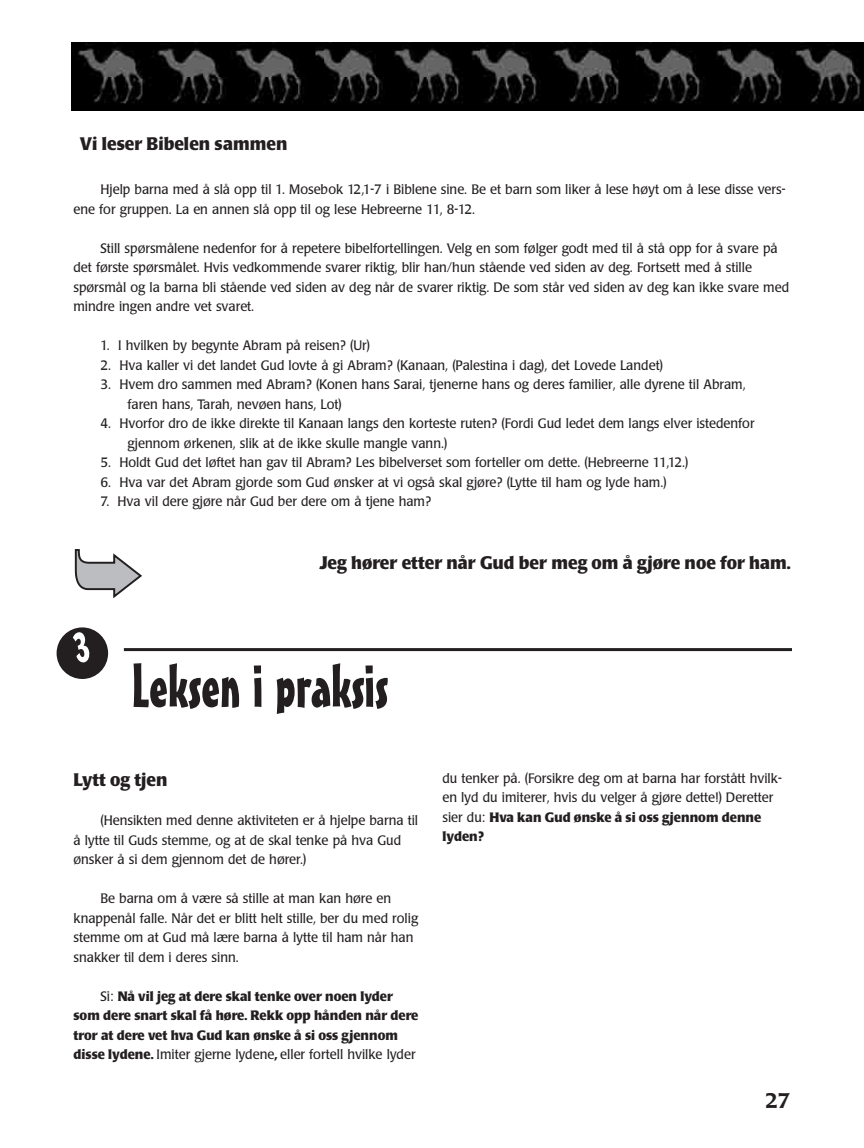
<style>
.page{position:relative;width:864px;height:1148px;background:#fff}
.page>*{position:absolute;margin:0;border:0;box-sizing:border-box;transform-origin:0 0}
.t1{font:60px "Mister Earl BT";color:#231f20}
.t2{font:500 21px "Poppl Laudatio";color:#231f20}
.t3{font:700 18px "Poppl Laudatio";color:#231f20;scale:.95 1}
.t4{font:13.5px/19.5px "Poppl Laudatio";color:#231f20;scale:.95 1}
.t5{font:700 13.5px/19.5px "Poppl Laudatio";color:#231f20;scale:.95 1}
.s1{font-weight:400}
.s2{font-weight:700}
</style>
<div class="page">
<img style="left:72px;top:43px;width:792px;height:68px">
<svg style="left:74px;top:549px;width:68px;height:50px"></svg>
<hr style="left:124px;top:648px;width:668px;height:3px;background:#231f20">
<svg style="left:57px;top:627px;width:51px;height:52px"></svg>
<h3 class="t3" style="left:80px;top:136px;width:220px">Vi leser Bibelen sammen</h3>
<p class="t4" style="left:74px;top:181px;width:751px;text-indent:27px">Hjelp barna med å slå opp til 1. Mosebok 12,1-7 i Biblene sine. Be et barn som liker å lese høyt om å lese disse vers&shy;ene for gruppen. La en annen slå opp til og lese Hebreerne 11, 8-12.</p>
<p class="t4" style="left:74px;top:240px;width:755px;text-indent:27px">Still spørsmålene nedenfor for å repetere bibelfortellingen. Velg en som følger godt med til å stå opp for å svare på det første spørsmålet. Hvis vedkommende svarer riktig, blir han/hun stående ved siden av deg. Fortsett med å stille spørsmål og la barna bli stående ved siden av deg når de svarer riktig. De som står ved siden av deg kan ikke svare med mindre ingen andre vet svaret.</p>
<p class="t4" style="left:100px;top:337px;width:285px">1. I hvilken by begynte Abram på reisen? (Ur)</p>
<p class="t4" style="left:100px;top:357px;width:593px">2. Hva kaller vi det landet Gud lovte å gi Abram? (Kanaan, (Palestina i dag), det Lovede Landet)</p>
<p class="t4" style="left:127px;top:376px;width:652px;text-indent:-27px">3. Hvem dro sammen med Abram? (Konen hans Sarai, tjenerne hans og deres familier, alle dyrene til Abram, faren hans, Tarah, nevøen hans, Lot)</p>
<p class="t4" style="left:127px;top:415px;width:662px;text-indent:-27px">4. Hvorfor dro de ikke direkte til Kanaan langs den korteste ruten? (Fordi Gud ledet dem langs elver istedenfor gjennom ørkenen, slik at de ikke skulle mangle vann.)</p>
<p class="t4" style="left:100px;top:454px;width:620px">5. Holdt Gud det løftet han gav til Abram? Les bibelverset som forteller om dette. (Hebreerne 11,12.)</p>
<p class="t4" style="left:100px;top:474px;width:597px">6. Hva var det Abram gjorde som Gud ønsker at vi også skal gjøre? (Lytte til ham og lyde ham.)</p>
<p class="t4" style="left:100px;top:493px;width:350px">7. Hva vil dere gjøre når Gud ber dere om å tjene ham?</p>
<h3 class="t3" style="left:319px;top:555px;width:498px">Jeg hører etter når Gud ber meg om å gjøre noe for ham.</h3>
<h1 class="t1" style="left:132px;top:662px;width:258px">Leksen i praksis</h1>
<h3 class="t3" style="left:73px;top:772px;width:101px">Lytt og tjen</h3>
<p class="t4" style="left:74px;top:812px;width:364px;text-indent:27px">(Hensikten med denne aktiviteten er å hjelpe barna til å lytte til Guds stemme, og at de skal tenke på hva Gud ønsker å si dem gjennom det de hører.)</p>
<p class="t4" style="left:74px;top:890px;width:364px;text-indent:27px">Be barna om å være så stille at man kan høre en knappenål falle. Når det er blitt helt stille, ber du med rolig stemme om at Gud må lære barna å lytte til ham når han snakker til dem i deres sinn.</p>
<p class="t5" style="left:74px;top:987px;width:365px;text-indent:27px"><span class="s1">Si:</span> Nå vil jeg at dere skal tenke over noen lyder som dere snart skal få høre. Rekk opp hånden når dere tror at dere vet hva Gud kan ønske å si oss gjennom disse lydene. <span class="s1">Imiter gjerne lydene</span>, <span class="s1">eller fortell hvilke lyder</span></p>
<p class="t4" style="left:443px;top:769px;width:359px">du tenker på. (Forsikre deg om at barna har forstått hvilk&shy;en lyd du imiterer, hvis du velger å gjøre dette!) Deretter sier du: <span class="s2">Hva kan Gud ønske å si oss gjennom denne lyden?</span></p>
<h2 class="t2" style="left:765px;top:1092px;width:27px">27</h2>
</div>
